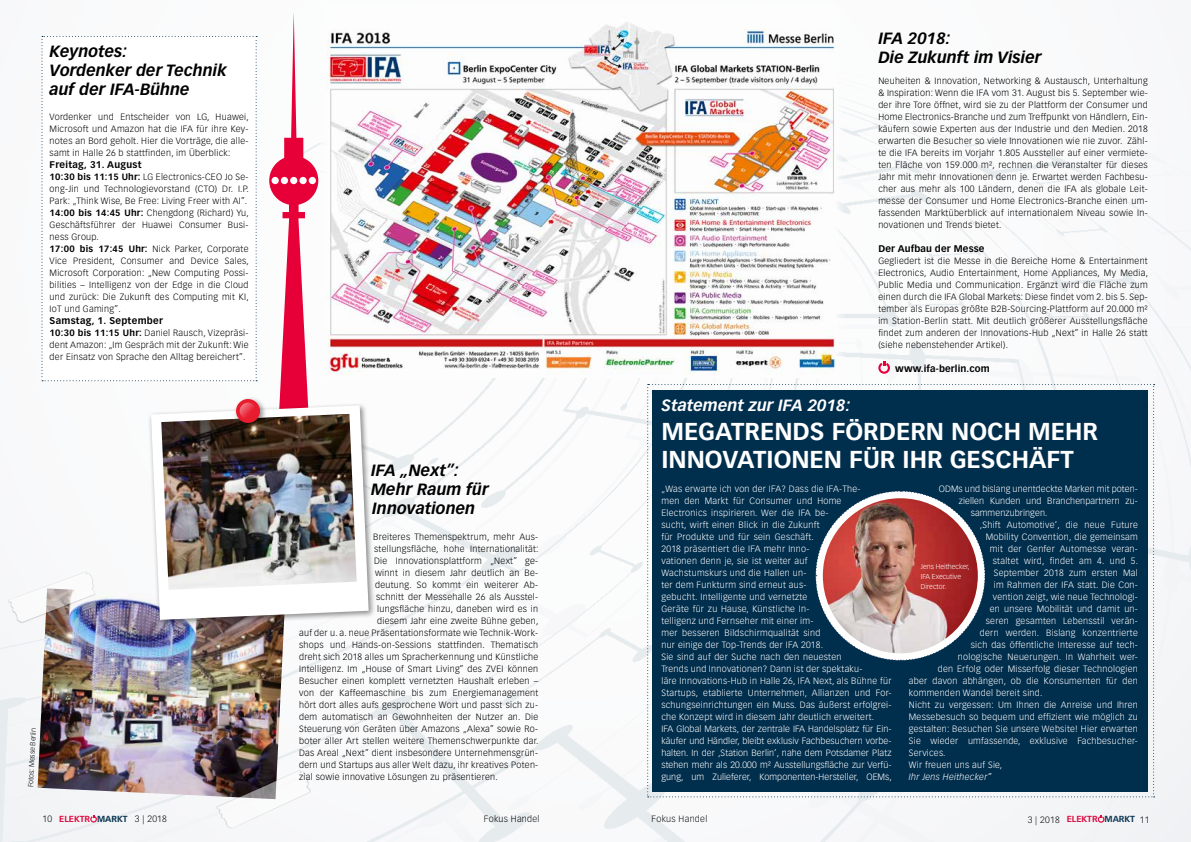
<style>
.page{position:relative;width:1191px;height:842px;background:#fff}
.page>*{position:absolute;margin:0;border:0;box-sizing:border-box;transform-origin:0 0}
.t1{font:700 24px/28.8px "Vectora LT";color:#fff}
.t2{font:italic 700 16px/19.2px "Vectora LT";color:#000}
.t3{font:italic 700 16px "Vectora LT";color:#fff}
.t4{font:700 9.5px "Vectora LT";letter-spacing:.03em;color:#000}
.t5{font:300 9px/12px "Vectora LT";letter-spacing:.03em;color:#000;text-align:justify}
.t6{font:300 9px/12px "Vectora LT";letter-spacing:.03em;color:#fff}
.t7{font:300 9px "Vectora LT";letter-spacing:.01em;color:#fff}
.t8{font:italic 300 9px "Vectora LT";letter-spacing:.03em;color:#fff}
.t9{font:300 7px/10px "Vectora LT";color:#fff}
.t10{font:300 7px "Vectora LT";color:#000}
.s1{font-weight:700}
.s2{font-weight:700;font-size:8.6px;color:#e70038}
.s3{font-weight:700;font-size:8.6px;color:#002e4d}
</style>
<div class="page">
<img style="left:0;top:36px;width:1191px;height:806px">
<svg style="left:878px;top:361px;width:12px;height:13px"></svg>
<img style="left:318px;top:22px;width:530px;height:356px">
<svg style="left:42px;top:36px;width:215px;height:345px"></svg>
<svg style="left:269px;top:12px;width:49px;height:390px"></svg>
<img style="left:38px;top:588px;width:247px;height:211px">
<div style="left:215px;top:769px;width:96px;height:60px;background:#000;opacity:.45"></div>
<svg style="left:217px;top:770px;width:93px;height:58px"></svg>
<div style="left:7px;top:571px;width:89px;height:52px;background:#f6f7f9"></div>
<img style="left:9px;top:572px;width:86px;height:50px">
<div style="left:148px;top:402px;width:228px;height:225px;background:#000;opacity:.45"></div>
<svg style="left:151px;top:405px;width:218px;height:215px"></svg>
<img style="left:161px;top:414px;width:196px;height:176px">
<div style="left:233px;top:396px;width:34px;height:34px;background:#000;opacity:.45"></div>
<svg style="left:235px;top:398px;width:26px;height:26px"></svg>
<svg style="left:647px;top:384px;width:507px;height:413px;background:#1f4059"></svg>
<h2 class="t2" style="left:50px;top:42px;width:179px">Keynotes:<br>Vordenker der Technik auf der IFA-Bühne</h2>
<p class="t5" style="left:50px;top:111px;width:201px">Vordenker und Entscheider von LG, Huawei, Microsoft und Amazon hat die IFA für ihre Key&shy;notes an Bord geholt. Hier die Vorträge, die alle&shy;samt in Halle 26 b stattfinden, im Überblick:</p>
<p class="t4" style="left:50px;top:159px;width:94px">Freitag, 31. August</p>
<p class="t5" style="left:50px;top:171px;width:201px;text-align:left"><span class="s1">10:30 bis 11:15 Uhr:</span> LG Electronics-CEO Jo Se&shy;ong-Jin und Technologievorstand (CTO) Dr. I.P.<br>Park: „Think Wise, Be Free: Living Freer with AI”.<br><span class="s1">14:00 bis 14:45 Uhr:</span> Chengdong (Richard) Yu, Geschäftsführer der Huawei Consumer Busi&shy;ness Group.<br><span class="s1">17:00 bis 17:45 Uhr:</span> Nick Parker, Corporate Vice President, Consumer and Device Sales, Microsoft Corporation: „New Computing Possi&shy;bilities – Intelligenz von der Edge in die Cloud und zurück: Die Zukunft des Computing mit KI, IoT und Gaming”.</p>
<p class="t4" style="left:50px;top:315px;width:115px">Samstag, 1. September</p>
<p class="t5" style="left:50px;top:327px;width:200px"><span class="s1">10:30 bis 11:15 Uhr:</span> Daniel Rausch, Vizepräsi&shy;dent Amazon: „Im Gespräch mit der Zukunft: Wie der Einsatz von Sprache den Alltag bereichert”.</p>
<p class="t10" style="left:27px;top:787px;width:61px;rotate:-87deg">Fotos: Messe Berlin</p>
<h2 class="t2" style="left:371px;top:461px;width:119px">IFA „Next”:<br>Mehr Raum für<br>Innovationen</h2>
<p class="t5" style="left:373px;top:531px;width:167px">Breiteres Themenspektrum, mehr Aus-</p>
<p class="t5" style="left:374px;top:543px;width:166px">stellungsfläche, hohe Internationalität:</p>
<p class="t5" style="left:374px;top:555px;width:166px">Die Innovationsplattform „Next” ge-</p>
<p class="t5" style="left:375px;top:567px;width:164px">winnt in diesem Jahr deutlich an Be-</p>
<p class="t5" style="left:375px;top:579px;width:165px">deutung. So kommt ein weiterer Ab-</p>
<p class="t5" style="left:376px;top:591px;width:163px">schnitt der Messehalle 26 als Ausstel-</p>
<p class="t5" style="left:377px;top:603px;width:162px">lungsfläche hinzu, daneben wird es in</p>
<p class="t5" style="left:377px;top:615px;width:163px">diesem Jahr eine zweite Bühne geben,</p>
<p class="t5" style="left:299px;top:627px;width:241px">auf der u. a. neue Präsentationsformate wie Technik-Work-</p>
<p class="t5" style="left:299px;top:639px;width:240px">shops und Hands-on-Sessions stattfinden. Thematisch</p>
<p class="t5" style="left:299px;top:651px;width:240px">dreht sich 2018 alles um Spracherkennung und Künstliche</p>
<p class="t5" style="left:299px;top:663px;width:240px">Intelligenz. Im „House of Smart Living” des ZVEI können</p>
<p class="t5" style="left:299px;top:675px;width:241px">Besucher einen komplett vernetzten Haushalt erleben –</p>
<p class="t5" style="left:299px;top:687px;width:240px">von der Kaffeemaschine bis zum Energiemanagement</p>
<p class="t5" style="left:299px;top:699px;width:241px">hört dort alles aufs gesprochene Wort und passt sich zu-</p>
<p class="t5" style="left:299px;top:711px;width:241px">dem automatisch an Gewohnheiten der Nutzer an. Die</p>
<p class="t5" style="left:299px;top:723px;width:241px">Steuerung von Geräten über Amazons „Alexa” sowie Ro-</p>
<p class="t5" style="left:299px;top:735px;width:241px">boter aller Art stellen weitere Themenschwerpunkte dar.</p>
<p class="t5" style="left:299px;top:747px;width:241px">Das Areal „Next” dient insbesondere Unternehmensgrün-</p>
<p class="t5" style="left:299px;top:759px;width:241px">dern und Startups aus aller Welt dazu, ihr kreatives Poten-</p>
<p class="t5" style="left:299px;top:771px;width:200px">zial sowie innovative Lösungen zu präsentieren.</p>
<h2 class="t2" style="left:878px;top:29px;width:164px">IFA 2018:<br>Die Zukunft im Visier</h2>
<p class="t5" style="left:878px;top:75px;width:271px">Neuheiten &amp; Innovation, Networking &amp; Austausch, Unterhaltung &amp; Inspiration: Wenn die IFA vom 31. August bis 5. September wie&shy;der ihre Tore öffnet, wird sie zu der Plattform der Consumer und Home Electronics-Branche und zum Treffpunkt von Händlern, Ein&shy;käufern sowie Experten aus der Industrie und den Medien. 2018 erwarten die Besucher so viele Innovationen wie nie zuvor. Zähl&shy;te die IFA bereits im Vorjahr 1.805 Aussteller auf einer vermiete&shy;ten Fläche von 159.000 m², rechnen die Veranstalter für dieses Jahr mit mehr Innovationen denn je. Erwartet werden Fachbesu&shy;cher aus mehr als 100 Ländern, denen die IFA als globale Leit&shy;messe der Consumer und Home Electronics-Branche einen um&shy;fassenden Marktüberblick auf internationalem Niveau sowie In&shy;novationen und Trends bietet.</p>
<p class="t4" style="left:878px;top:243px;width:108px">Der Aufbau der Messe</p>
<p class="t5" style="left:878px;top:255px;width:271px">Gegliedert ist die Messe in die Bereiche Home &amp; Entertainment Electronics, Audio Entertainment, Home Appliances, My Media, Public Media und Communication. Ergänzt wird die Fläche zum einen durch die IFA Global Markets: Diese findet vom 2. bis 5. Sep&shy;tember als Europas größte B2B-Sourcing-Plattform auf 20.000 m² im Station-Berlin statt. Mit deutlich größerer Ausstellungsfläche findet zum anderen der Innovations-Hub „Next” in Halle 26 statt (siehe nebenstehender Artikel).</p>
<p class="t4" style="left:895px;top:363px;width:96px">www.ifa-berlin.com</p>
<h2 class="t3" style="left:661px;top:396px;width:190px">Statement zur IFA 2018:</h2>
<h1 class="t1" style="left:661px;top:417px;width:438px">MEGATRENDS FÖRDERN NOCH MEHR<br>INNOVATIONEN FÜR IHR GESCHÄFT</h1>
<p class="t6" style="left:661px;top:483px;width:232px">„Was erwarte ich von der IFA? Dass die IFA-The-<br>men den Markt für Consumer und Home<br>Electronics inspirieren. Wer die IFA be-<br>sucht, wirft einen Blick in die Zukunft<br>für Produkte und für sein Geschäft.<br>2018 präsentiert die IFA mehr Inno-<br>vationen denn je, sie ist weiter auf<br>Wachstumskurs und die Hallen un-<br>ter dem Funkturm sind erneut aus-<br>gebucht. Intelligente und vernetzte<br>Geräte für zu Hause, Künstliche In-<br>telligenz und Fernseher mit einer im-<br>mer besseren Bildschirmqualität sind<br>nur einige der Top-Trends der IFA 2018.<br>Sie sind auf der Suche nach den neuesten<br>Trends und Innovationen? Dann ist der spektaku-<br>läre Innovations-Hub in Halle 26, IFA Next, als Bühne für Startups, etablierte Unternehmen, Allianzen und For&shy;schungseinrichtungen ein Muss. Das äußerst erfolgrei&shy;che Konzept wird in diesem Jahr deutlich erweitert.<br>IFA Global Markets, der zentrale IFA Handelsplatz für Ein&shy;käufer und Händler, bleibt exklusiv Fachbesuchern vorbe&shy;halten. In der ‚Station Berlin‘, nahe dem Potsdamer Platz stehen mehr als 20.000 m² Ausstellungsfläche zur Verfü&shy;gung, um Zulieferer, Komponenten-Hersteller, OEMs,</p>
<p class="t7" style="left:939px;top:484px;width:200px">ODMs und bislang unentdeckte Marken mit poten-</p>
<p class="t7" style="left:959px;top:496px;width:181px">ziellen Kunden und Branchenpartnern zu-</p>
<p class="t7" style="left:971px;top:508px;width:78px">sammenzubringen.</p>
<p class="t6" style="left:980px;top:519px;width:160px">‚Shift Automotive‘, die neue Future</p>
<p class="t6" style="left:986px;top:531px;width:154px">Mobility Convention, die gemeinsam</p>
<p class="t6" style="left:990px;top:543px;width:150px">mit der Genfer Automesse veran-</p>
<p class="t6" style="left:992px;top:555px;width:147px">staltet wird, findet am 4. und 5.</p>
<p class="t6" style="left:993px;top:567px;width:146px">September 2018 zum ersten Mal</p>
<p class="t6" style="left:993px;top:579px;width:145px">im Rahmen der IFA statt. Die Con-</p>
<p class="t6" style="left:992px;top:591px;width:146px">vention zeigt, wie neue Technologi-</p>
<p class="t6" style="left:990px;top:603px;width:149px">en unsere Mobilität und damit un-</p>
<p class="t6" style="left:986px;top:615px;width:153px">seren gesamten Lebensstil verän-</p>
<p class="t6" style="left:980px;top:627px;width:160px">dern werden. Bislang konzentrierte</p>
<p class="t6" style="left:971px;top:639px;width:169px">sich das öffentliche Interesse auf tech-</p>
<p class="t6" style="left:958px;top:651px;width:181px">nologische Neuerungen. In Wahrheit wer-</p>
<p class="t6" style="left:938px;top:663px;width:201px">den Erfolg oder Misserfolg dieser Technologien</p>
<p class="t6" style="left:909px;top:675px;width:231px">aber davon abhängen, ob die Konsumenten für den</p>
<p class="t6" style="left:909px;top:687px;width:135px">kommenden Wandel bereit sind.</p>
<p class="t6" style="left:909px;top:699px;width:231px">Nicht zu vergessen: Um Ihnen die Anreise und Ihren</p>
<p class="t6" style="left:909px;top:711px;width:230px">Messebesuch so bequem und effizient wie möglich zu</p>
<p class="t6" style="left:909px;top:723px;width:230px">gestalten: Besuchen Sie unsere Website! Hier erwarten</p>
<p class="t6" style="left:909px;top:735px;width:231px">Sie wieder umfassende, exklusive Fachbesucher-</p>
<p class="t6" style="left:909px;top:747px;width:38px">Services.</p>
<p class="t6" style="left:909px;top:759px;width:95px">Wir freuen uns auf Sie,</p>
<p class="t8" style="left:909px;top:771px;width:84px">Ihr Jens Heithecker”</p>
<p class="t9" style="left:921px;top:562px;width:50px">Jens Heithecker,<br>IFA Executive<br>Director.</p>
<p class="t5" style="left:43px;top:813px;width:126px">10 <span class="s2">ELEKTR</span> <span class="s3">MARKT</span> 3 | 2018</p>
<p class="t5" style="left:484px;top:813px;width:57px">Fokus Handel</p>
<p class="t5" style="left:651px;top:813px;width:57px">Fokus Handel</p>
<p class="t5" style="left:1027px;top:813px;width:123px">3 | 2018 <span class="s2">ELEKTR</span> <span class="s3">MARKT</span> 11</p>
</div>
